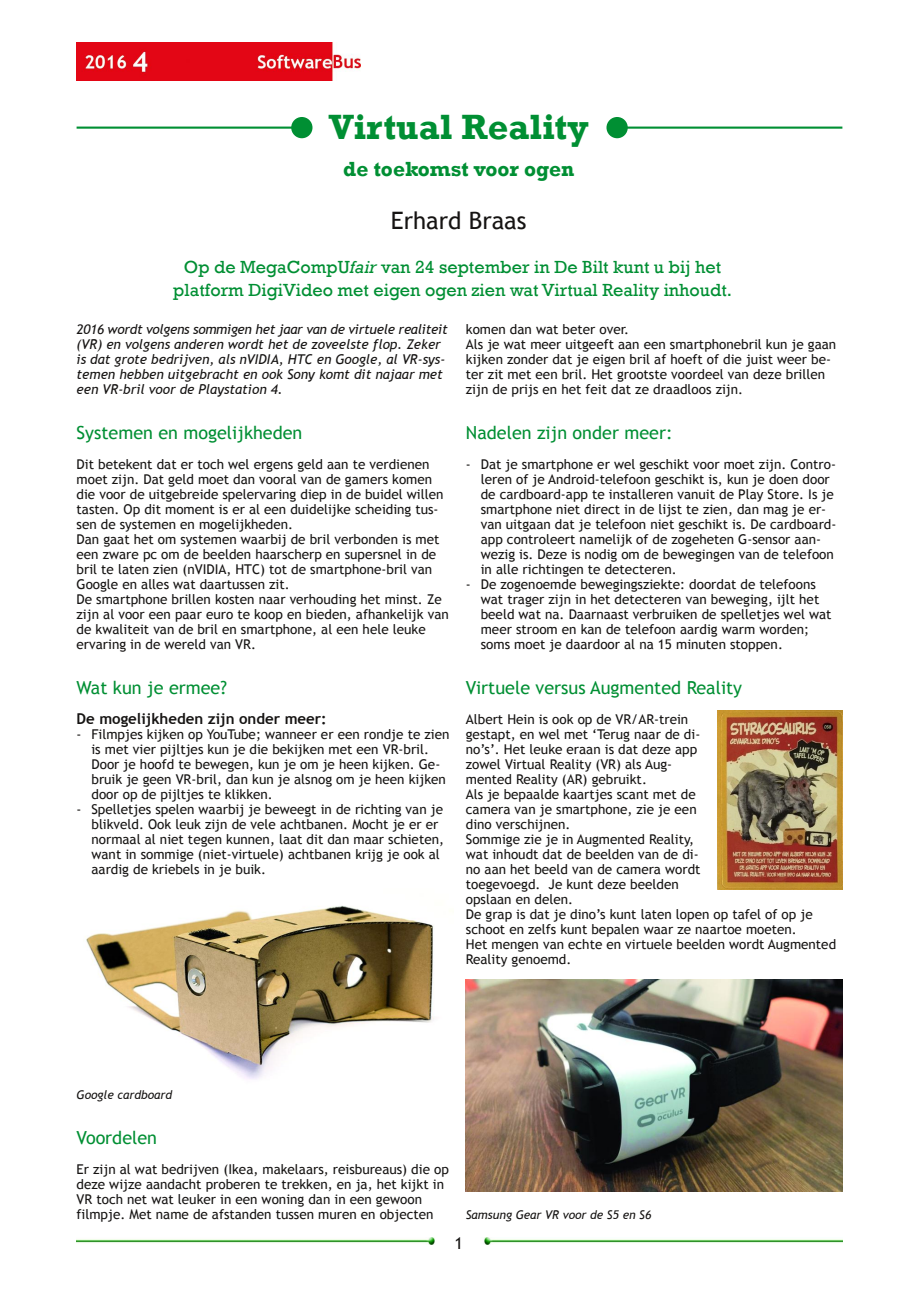
<style>
.page{position:relative;width:919px;height:1289px;background:#fff}
.page>*{position:absolute;margin:0;border:0;box-sizing:border-box;transform-origin:0 0}
.t1{font:700 36px "Rockwell";color:#008f33}
.t2{font:24px "Trebuchet MS";color:#161413}
.t3{font:700 21px "Rockwell";color:#008f33}
.t4{font:18px/22.5px "Rockwell";color:#008f33;text-align:center}
.t5{font:18px "Trebuchet MS";color:#008f33}
.t6{font:16.5px "Trebuchet MS";color:#161413}
.t7{font:700 15px "Trebuchet MS";color:#161413}
.t8{font:13.5px/15px "Trebuchet MS";color:#161413}
.t9{font:italic 13.5px/15px "Trebuchet MS";color:#161413}
.t10{font:italic 12px "Trebuchet MS";color:#161413}
.s1{font-style:italic}
</style>
<div class="page">
<img style="left:77px;top:43px;width:283px;height:38px">
<img style="left:77px;top:1237px;width:358px;height:7px">
<img style="left:484px;top:1237px;width:358px;height:7px">
<hr style="left:617px;top:126px;width:225px;height:3px;background:#008f33">
<div style="left:606px;top:117px;width:21px;height:21px;background:#008f33;border-radius:50%"></div>
<hr style="left:77px;top:126px;width:225px;height:3px;background:#008f33">
<div style="left:291px;top:117px;width:21px;height:21px;background:#008f33;border-radius:50%"></div>
<img style="left:86px;top:905px;width:348px;height:174px">
<img style="left:466px;top:979px;width:376px;height:211px">
<img style="left:717px;top:710px;width:125px;height:179px">
<h1 class="t1" style="left:329px;top:105px;width:261px">Virtual Reality</h1>
<h3 class="t3" style="left:343px;top:156px;width:232px">de toekomst voor ogen</h3>
<h2 class="t2" style="left:391px;top:206px;width:137px">Erhard Braas</h2>
<h3 class="t4" style="left:173px;top:255px;width:560px">Op de MegaCompU<span class="s1">fair</span> van 24 september in De Bilt kunt u bij het platform DigiVideo met eigen ogen zien wat Virtual Reality inhoudt.</h3>
<p class="t9" style="left:77px;top:321px;width:372px">2016 wordt volgens sommigen het jaar van de virtuele realiteit (VR) en volgens anderen wordt het de zoveelste flop. Zeker is dat grote bedrijven, als nVIDIA, HTC en Google, al VR‐sys‐ temen hebben uitgebracht en ook Sony komt dit najaar met een VR‐bril voor de Playstation 4.</p>
<h3 class="t5" style="left:77px;top:422px;width:227px">Systemen en mogelijkheden</h3>
<p class="t8" style="left:77px;top:456px;width:374px">Dit betekent dat er toch wel ergens geld aan te verdienen moet zijn. Dat geld moet dan vooral van de gamers komen die voor de uitgebreide spelervaring diep in de buidel willen tasten. Op dit moment is er al een duidelijke scheiding tus‐ sen de systemen en mogelijkheden.<br>Dan gaat het om systemen waarbij de bril verbonden is met een zware pc om de beelden haarscherp en supersnel in de bril te laten zien (nVIDIA, HTC) tot de smartphone‐bril van Google en alles wat daartussen zit.<br>De smartphone brillen kosten naar verhouding het minst. Ze zijn al voor een paar euro te koop en bieden, afhankelijk van de kwaliteit van de bril en smartphone, al een hele leuke ervaring in de wereld van VR.</p>
<h3 class="t5" style="left:77px;top:677px;width:152px">Wat kun je ermee?</h3>
<p class="t7" style="left:77px;top:710px;width:252px">De mogelijkheden zijn onder meer:</p>
<p class="t8" style="left:77px;top:726px;width:374px">‐ Filmpjes kijken op YouTube; wanneer er een rondje te zien</p>
<p class="t8" style="left:91px;top:741px;width:339px">is met vier pijltjes kun je die bekijken met een VR‐bril.</p>
<p class="t8" style="left:91px;top:756px;width:350px">Door je hoofd te bewegen, kun je om je heen kijken. Ge‐</p>
<p class="t8" style="left:91px;top:771px;width:356px">bruik je geen VR‐bril, dan kun je alsnog om je heen kijken</p>
<p class="t8" style="left:91px;top:786px;width:183px">door op de pijltjes te klikken.</p>
<p class="t8" style="left:77px;top:801px;width:368px">‐ Spelletjes spelen waarbij je beweegt in de richting van je</p>
<p class="t8" style="left:91px;top:816px;width:348px">blikveld. Ook leuk zijn de vele achtbanen. Mocht je er er</p>
<p class="t8" style="left:91px;top:831px;width:354px">normaal al niet tegen kunnen, laat dit dan maar schieten,</p>
<p class="t8" style="left:91px;top:846px;width:350px">want in sommige (niet‐virtuele) achtbanen krijg je ook al</p>
<p class="t8" style="left:91px;top:861px;width:176px">aardig de kriebels in je buik.</p>
<p class="t8" style="left:466px;top:321px;width:372px">komen dan wat beter over.<br>Als je wat meer uitgeeft aan een smartphonebril kun je gaan kijken zonder dat je eigen bril af hoeft of die juist weer be‐ ter zit met een bril. Het grootste voordeel van deze brillen zijn de prijs en het feit dat ze draadloos zijn.</p>
<h3 class="t5" style="left:466px;top:422px;width:208px">Nadelen zijn onder meer:</h3>
<p class="t8" style="left:466px;top:456px;width:371px">‐ Dat je smartphone er wel geschikt voor moet zijn. Contro‐</p>
<p class="t8" style="left:480px;top:471px;width:350px">leren of je Android‐telefoon geschikt is, kun je doen door</p>
<p class="t8" style="left:480px;top:486px;width:354px">de cardboard‐app te installeren vanuit de Play Store. Is je</p>
<p class="t8" style="left:480px;top:501px;width:347px">smartphone niet direct in de lijst te zien, dan mag je er‐</p>
<p class="t8" style="left:480px;top:516px;width:357px">van uitgaan dat je telefoon niet geschikt is. De cardboard‐</p>
<p class="t8" style="left:480px;top:531px;width:342px">app controleert namelijk of de zogeheten G‐sensor aan‐</p>
<p class="t8" style="left:480px;top:546px;width:354px">wezig is. Deze is nodig om de bewegingen van de telefoon</p>
<p class="t8" style="left:480px;top:561px;width:197px">in alle richtingen te detecteren.</p>
<p class="t8" style="left:466px;top:576px;width:351px">‐ De zogenoemde bewegingsziekte: doordat de telefoons</p>
<p class="t8" style="left:480px;top:591px;width:340px">wat trager zijn in het detecteren van beweging, ijlt het</p>
<p class="t8" style="left:480px;top:606px;width:352px">beeld wat na. Daarnaast verbruiken de spelletjes wel wat</p>
<p class="t8" style="left:480px;top:621px;width:330px">meer stroom en kan de telefoon aardig warm worden;</p>
<p class="t8" style="left:480px;top:636px;width:304px">soms moet je daardoor al na 15 minuten stoppen.</p>
<h3 class="t5" style="left:466px;top:677px;width:278px">Virtuele versus Augmented Reality</h3>
<p class="t8" style="left:466px;top:711px;width:372px">Albert Hein is ook op de VR/AR‐trein<br>gestapt, en wel met ‘Terug naar de di‐<br>no’s’. Het leuke eraan is dat deze app<br>zowel Virtual Reality (VR) als Aug‐<br>mented Reality (AR) gebruikt.<br>Als je bepaalde kaartjes scant met de<br>camera van je smartphone, zie je een<br>dino verschijnen.<br>Sommige zie je in Augmented Reality,<br>wat inhoudt dat de beelden van de di‐<br>no aan het beeld van de camera wordt<br>toegevoegd. Je kunt deze beelden<br>opslaan en delen.<br>De grap is dat je dino’s kunt laten lopen op tafel of op je schoot en zelfs kunt bepalen waar ze naartoe moeten.<br>Het mengen van echte en virtuele beelden wordt Augmented Reality genoemd.</p>
<p class="t10" style="left:77px;top:1087px;width:97px">Google cardboard</p>
<h3 class="t5" style="left:77px;top:1127px;width:82px">Voordelen</h3>
<p class="t8" style="left:77px;top:1161px;width:374px">Er zijn al wat bedrijven (Ikea, makelaars, reisbureaus) die op deze wijze aandacht proberen te trekken, en ja, het kijkt in VR toch net wat leuker in een woning dan in een gewoon filmpje. Met name de afstanden tussen muren en objecten</p>
<p class="t10" style="left:466px;top:1207px;width:187px">Samsung Gear VR voor de S5 en S6</p>
<p class="t6" style="left:454px;top:1233px;width:10px">1</p>
</div>
